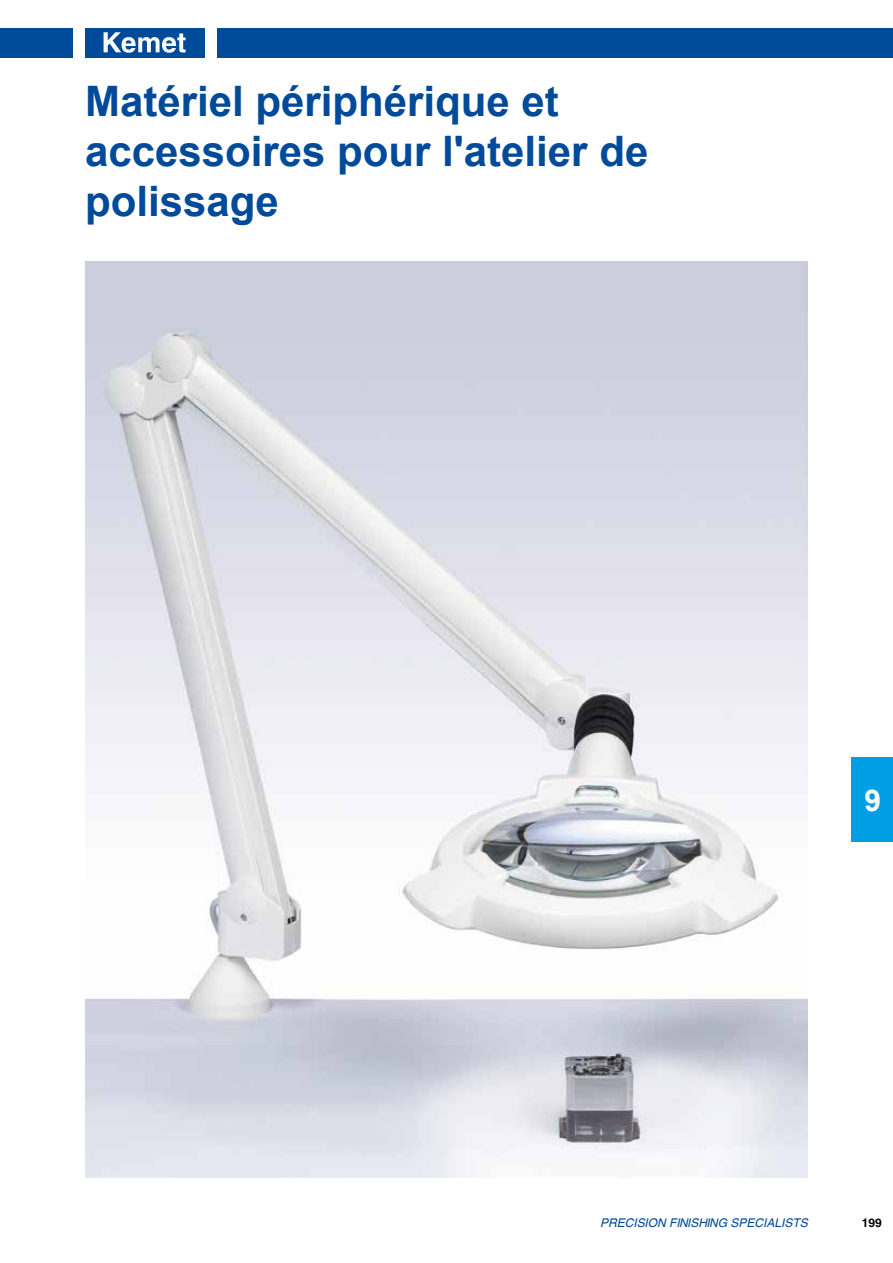
<style>
.page{position:relative;width:893px;height:1263px;background:#fff}
.page>*{position:absolute;margin:0;border:0;box-sizing:border-box;transform-origin:0 0}
.t1{font:700 42px/50.4px "Arial";color:#004a9a}
.t2{font:700 30px "Arial";color:#fff}
.t3{font:italic 12px "Swansea";color:#004a9a}
.t4{font:700 12px "Swansea";color:#000}
</style>
<div class="page">
<div style="left:852px;top:757px;width:41px;height:85px;background:#009fe3"></div>
<div style="left:217px;top:28px;width:676px;height:29px;background:#004a9a"></div>
<div style="left:0;top:28px;width:72px;height:29px;background:#004a9a"></div>
<div style="left:85px;top:28px;width:119px;height:29px;background:#004a9a"></div>
<svg style="left:104px;top:32px;width:82px;height:21px"></svg>
<img style="left:85px;top:261px;width:723px;height:917px">
<p class="t1" style="left:85px;top:76px;width:565px">Matériel périphérique et accessoires pour l'atelier de polissage</p>
<p class="t2" style="left:864px;top:779px;width:18px">9</p>
<p class="t3" style="left:600px;top:1216px;width:209px">PRECISION FINISHING SPECIALISTS</p>
<p class="t4" style="left:862px;top:1215px;width:22px">199</p>
</div>
